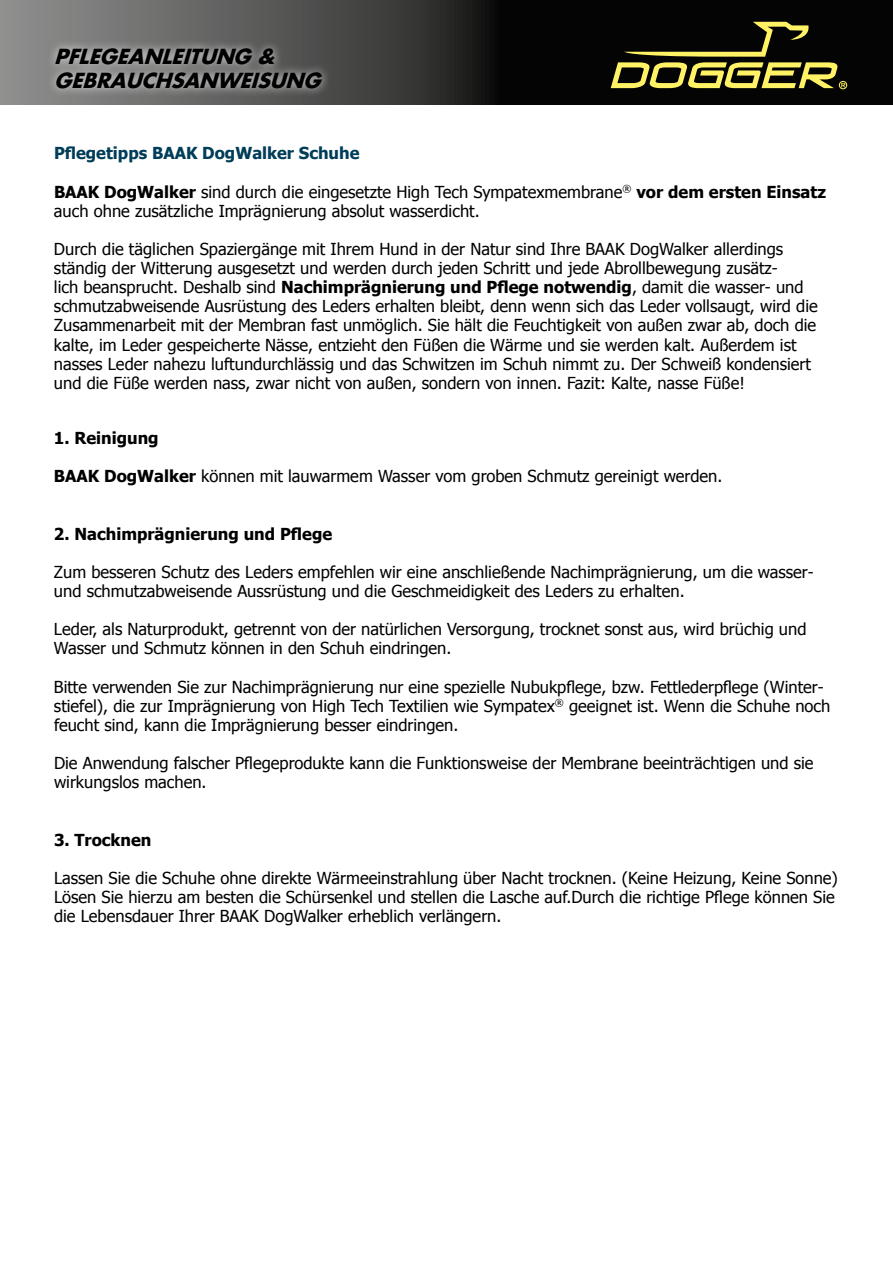
<style>
.page{position:relative;width:893px;height:1263px;background:#fff}
.page>*{position:absolute;margin:0;border:0;box-sizing:border-box;transform-origin:0 0}
.t1{font:italic 700 20.25px/24.3px "Futura Std";color:#000}
.t2{font:16.5px/19px "Tahoma";color:#000}
.t3{font:700 16.5px "Tahoma";color:#000}
.t4{font:700 16.5px "Tahoma";color:#003d58}
.s1{font-weight:700}
</style>
<div class="page">
<svg style="left:0;top:0;width:893px;height:104px;background:#313130"></svg>
<svg style="left:611px;top:22px;width:236px;height:67px;background:#46421d"></svg>
<div style="left:46px;top:39px;width:285px;height:59px;background:#fff;opacity:.75"></div>
<p class="t1" style="left:54px;top:44px;width:275px">PFLEGEANLEITUNG &amp;<br>GEBRAUCHSANWEISUNG</p>
<p class="t4" style="left:54px;top:142px;width:307px">Pflegetipps BAAK DogWalker Schuhe</p>
<p class="t2" style="left:54px;top:181px;width:774px"><span class="s1">BAAK DogWalker</span> sind durch die eingesetzte High Tech Sympatexmembrane<sup>®</sup> <span class="s1">vor dem ersten Einsatz </span>auch ohne zusätzliche Imprägnierung absolut wasserdicht.</p>
<p class="t2" style="left:54px;top:239px;width:765px">Durch die täglichen Spaziergänge mit Ihrem Hund in der Natur sind Ihre BAAK DogWalker allerdings ständig der Witterung ausgesetzt und werden durch jeden Schritt und jede Abrollbewegung zusätz-<br>lich beansprucht. Deshalb sind <span class="s1">Nachimprägnierung und Pflege notwendig</span>, damit die wasser- und schmutzabweisende Ausrüstung des Leders erhalten bleibt, denn wenn sich das Leder vollsaugt, wird die Zusammenarbeit mit der Membran fast unmöglich. Sie hält die Feuchtigkeit von außen zwar ab, doch die kalte, im Leder gespeicherte Nässe, entzieht den Füßen die Wärme und sie werden kalt. Außerdem ist nasses Leder nahezu luftundurchlässig und das Schwitzen im Schuh nimmt zu. Der Schweiß kondensiert und die Füße werden nass, zwar nicht von außen, sondern von innen. Fazit: Kalte, nasse Füße!</p>
<p class="t3" style="left:54px;top:426px;width:106px">1. Reinigung</p>
<p class="t2" style="left:54px;top:466px;width:670px"><span class="s1">BAAK DogWalker</span> können mit lauwarmem Wasser vom groben Schmutz gereinigt werden.</p>
<p class="t3" style="left:54px;top:522px;width:280px">2. Nachimprägnierung und Pflege</p>
<p class="t2" style="left:54px;top:562px;width:761px">Zum besseren Schutz des Leders empfehlen wir eine anschließende Nachimprägnierung, um die wasser&shy;und schmutzabweisende Aussrüstung und die Geschmeidigkeit des Leders zu erhalten.</p>
<p class="t2" style="left:54px;top:619px;width:754px">Leder, als Naturprodukt, getrennt von der natürlichen Versorgung, trocknet sonst aus, wird brüchig und<br>Wasser und Schmutz können in den Schuh eindringen.</p>
<p class="t2" style="left:54px;top:676px;width:778px">Bitte verwenden Sie zur Nachimprägnierung nur eine spezielle Nubukpflege, bzw. Fettlederpflege (Winter&shy;stiefel), die zur Imprägnierung von High Tech Textilien wie Sympatex<sup>®</sup> geeignet ist. Wenn die Schuhe noch feucht sind, kann die Imprägnierung besser eindringen.</p>
<p class="t2" style="left:54px;top:753px;width:761px">Die Anwendung falscher Pflegeprodukte kann die Funktionsweise der Membrane beeinträchtigen und sie wirkungslos machen.</p>
<p class="t3" style="left:54px;top:828px;width:99px">3. Trocknen</p>
<p class="t2" style="left:54px;top:868px;width:785px">Lassen Sie die Schuhe ohne direkte Wärmeeinstrahlung über Nacht trocknen. (Keine Heizung, Keine Sonne)<br>Lösen Sie hierzu am besten die Schürsenkel und stellen die Lasche auf.Durch die richtige Pflege können Sie die Lebensdauer Ihrer BAAK DogWalker erheblich verlängern.</p>
</div>
